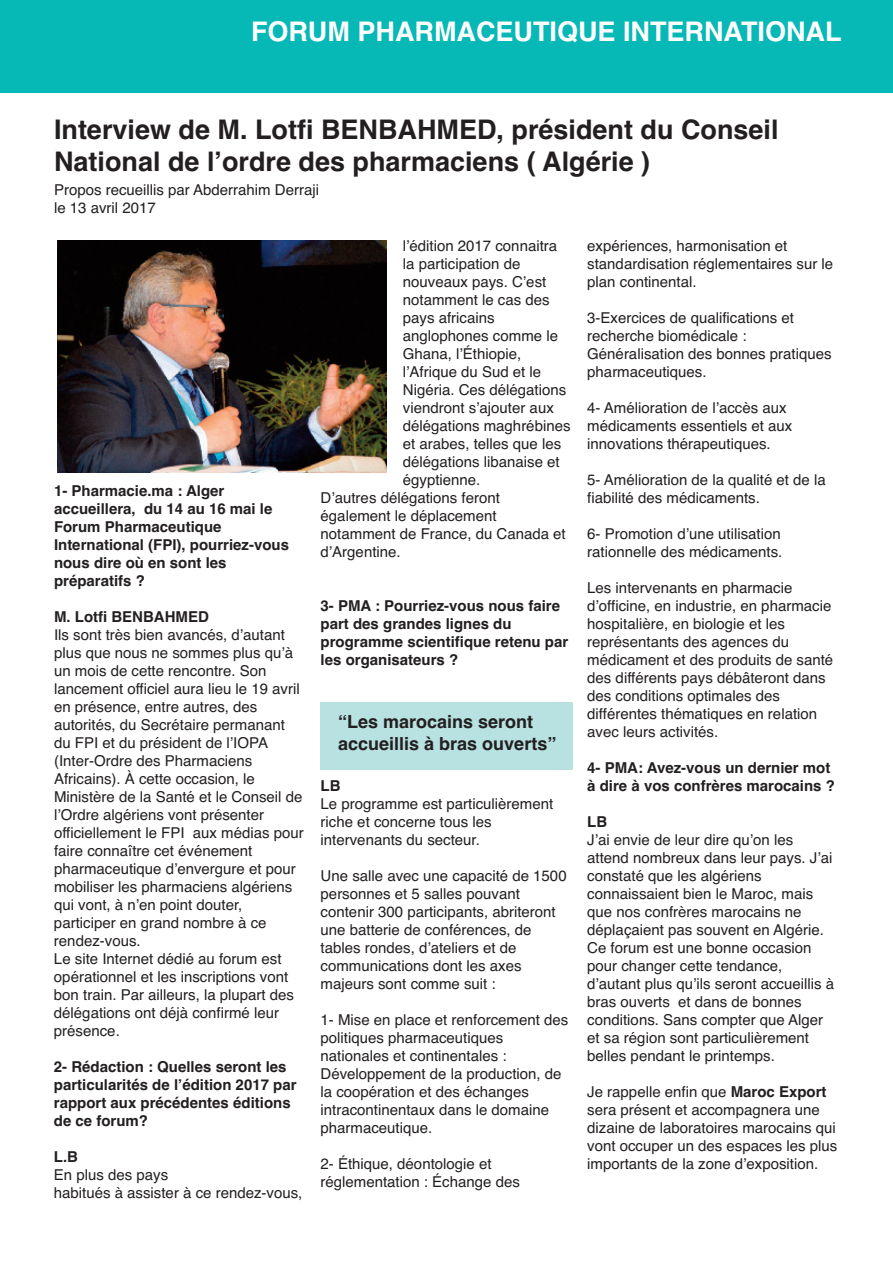
<style>
.page{position:relative;width:893px;height:1263px;background:#fff}
.page>*{position:absolute;margin:0;border:0;box-sizing:border-box;transform-origin:0 0}
.t1{font:700 27px/32.4px "Helvetica";color:#231f20}
.t2{font:700 27px "Helvetica";color:#fff}
.t3{font:700 18px/21.6px "Helvetica";color:#231f20}
.t4{font:15px/18px "Helvetica";color:#231f20}
.t5{font:700 15px/18px "Helvetica";color:#231f20}
.s1{font-weight:700}
</style>
<div class="page">
<div style="left:0;top:0;width:893px;height:93px;background:#06b9b6"></div>
<img style="left:57px;top:240px;width:330px;height:233px">
<div style="left:320px;top:702px;width:253px;height:67px;background:#b8e1e1"></div>
<h1 class="t2" style="left:251px;top:16px;width:592px">FORUM PHARMACEUTIQUE INTERNATIONAL</h1>
<h1 class="t1" style="left:54px;top:114px;width:726px">Interview de M. Lotfi BENBAHMED, président du Conseil<br>National de l’ordre des pharmaciens ( Algérie )</h1>
<p class="t4" style="left:54px;top:181px;width:267px">Propos recueillis par Abderrahim Derraji le 13 avril 2017</p>
<p class="t5" style="left:54px;top:481px;width:237px">1- Pharmacie.ma : Alger accueillera, du 14 au 16 mai le<br>Forum Pharmaceutique<br>International (FPI), pourriez-vous nous dire où en sont les préparatifs ?</p>
<p class="t5" style="left:54px;top:607px;width:156px">M. Lotfi BENBAHMED</p>
<p class="t4" style="left:54px;top:625px;width:251px">Ils sont très bien avancés, d’autant plus que nous ne sommes plus qu’à un mois de cette rencontre. Son lancement officiel aura lieu le 19 avril en présence, entre autres, des autorités, du Secrétaire permanant du FPI et du président de l’IOPA (Inter-Ordre des Pharmaciens<br>Africains). À cette occasion, le<br>Ministère de la Santé et le Conseil de l’Ordre algériens vont présenter officiellement le FPI aux médias pour faire connaître cet événement pharmaceutique d’envergure et pour mobiliser les pharmaciens algériens qui vont, à n’en point douter, participer en grand nombre à ce rendez-vous.<br>Le site Internet dédié au forum est opérationnel et les inscriptions vont bon train. Par ailleurs, la plupart des délégations ont déjà confirmé leur présence.</p>
<p class="t5" style="left:54px;top:1057px;width:244px">2- Rédaction : Quelles seront les particularités de l’édition 2017 par rapport aux précédentes éditions de ce forum?</p>
<p class="t5" style="left:54px;top:1147px;width:26px">L.B</p>
<p class="t4" style="left:54px;top:1165px;width:250px">En plus des pays<br>habitués à assister à ce rendez-vous,</p>
<p class="t4" style="left:403px;top:237px;width:156px">l’édition 2017 connaitra</p>
<p class="t4" style="left:403px;top:255px;width:119px">la participation de</p>
<p class="t4" style="left:403px;top:273px;width:145px">nouveaux pays. C’est</p>
<p class="t4" style="left:403px;top:291px;width:148px">notamment le cas des</p>
<p class="t4" style="left:403px;top:309px;width:93px">pays africains</p>
<p class="t4" style="left:403px;top:327px;width:157px">anglophones comme le</p>
<p class="t4" style="left:403px;top:345px;width:120px">Ghana, l’Éthiopie,</p>
<p class="t4" style="left:403px;top:363px;width:140px">l’Afrique du Sud et le</p>
<p class="t4" style="left:403px;top:381px;width:165px">Nigéria. Ces délégations</p>
<p class="t4" style="left:403px;top:399px;width:152px">viendront s’ajouter aux</p>
<p class="t4" style="left:403px;top:417px;width:169px">délégations maghrébines</p>
<p class="t4" style="left:403px;top:435px;width:160px">et arabes, telles que les</p>
<p class="t4" style="left:403px;top:453px;width:158px">délégations libanaise et</p>
<p class="t4" style="left:403px;top:471px;width:79px">égyptienne.</p>
<p class="t4" style="left:321px;top:489px;width:181px">D’autres délégations feront</p>
<p class="t4" style="left:321px;top:507px;width:177px">également le déplacement</p>
<p class="t4" style="left:321px;top:525px;width:247px">notamment de France, du Canada et</p>
<p class="t4" style="left:321px;top:543px;width:82px">d’Argentine.</p>
<p class="t5" style="left:321px;top:597px;width:249px">3- PMA : Pourriez-vous nous faire part des grandes lignes du programme scientifique retenu par les organisateurs ?</p>
<p class="t3" style="left:338px;top:711px;width:220px">“Les marocains seront accueillis à bras ouverts”</p>
<p class="t5" style="left:321px;top:777px;width:21px">LB</p>
<p class="t4" style="left:321px;top:795px;width:234px">Le programme est particulièrement riche et concerne tous les intervenants du secteur.</p>
<p class="t4" style="left:321px;top:867px;width:248px">Une salle avec une capacité de 1500 personnes et 5 salles pouvant contenir 300 participants, abriteront une batterie de conférences, de tables rondes, d’ateliers et de communications dont les axes majeurs sont comme suit :</p>
<p class="t4" style="left:321px;top:1011px;width:249px">1- Mise en place et renforcement des politiques pharmaceutiques nationales et continentales :<br>Développement de la production, de la coopération et des échanges intracontinentaux dans le domaine pharmaceutique.</p>
<p class="t4" style="left:321px;top:1155px;width:201px">2- Éthique, déontologie et réglementation : Échange des</p>
<p class="t4" style="left:587px;top:237px;width:247px">expériences, harmonisation et standardisation réglementaires sur le plan continental.</p>
<p class="t4" style="left:587px;top:309px;width:246px">3-Exercices de qualifications et recherche biomédicale :<br>Généralisation des bonnes pratiques pharmaceutiques.</p>
<p class="t4" style="left:587px;top:399px;width:207px">4- Amélioration de l’accès aux médicaments essentiels et aux innovations thérapeutiques.</p>
<p class="t4" style="left:587px;top:471px;width:240px">5- Amélioration de la qualité et de la fiabilité des médicaments.</p>
<p class="t4" style="left:587px;top:525px;width:197px">6- Promotion d’une utilisation rationnelle des médicaments.</p>
<p class="t4" style="left:587px;top:579px;width:247px">Les intervenants en pharmacie d’officine, en industrie, en pharmacie hospitalière, en biologie et les représentants des agences du médicament et des produits de santé des différents pays débâteront dans des conditions optimales des différentes thématiques en relation avec leurs activités.</p>
<p class="t5" style="left:587px;top:759px;width:249px">4- PMA: Avez-vous un dernier mot à dire à vos confrères marocains ?</p>
<p class="t5" style="left:587px;top:813px;width:21px">LB</p>
<p class="t4" style="left:587px;top:831px;width:248px">J’ai envie de leur dire qu’on les attend nombreux dans leur pays. J’ai constaté que les algériens connaissaient bien le Maroc, mais que nos confrères marocains ne déplaçaient pas souvent en Algérie.<br>Ce forum est une bonne occasion pour changer cette tendance, d’autant plus qu’ils seront accueillis à bras ouverts et dans de bonnes conditions. Sans compter que Alger et sa région sont particulièrement belles pendant le printemps.</p>
<p class="t4" style="left:587px;top:1083px;width:252px">Je rappelle enfin que <span class="s1">Maroc Export </span>sera présent et accompagnera une dizaine de laboratoires marocains qui vont occuper un des espaces les plus importants de la zone d’exposition.</p>
</div>
